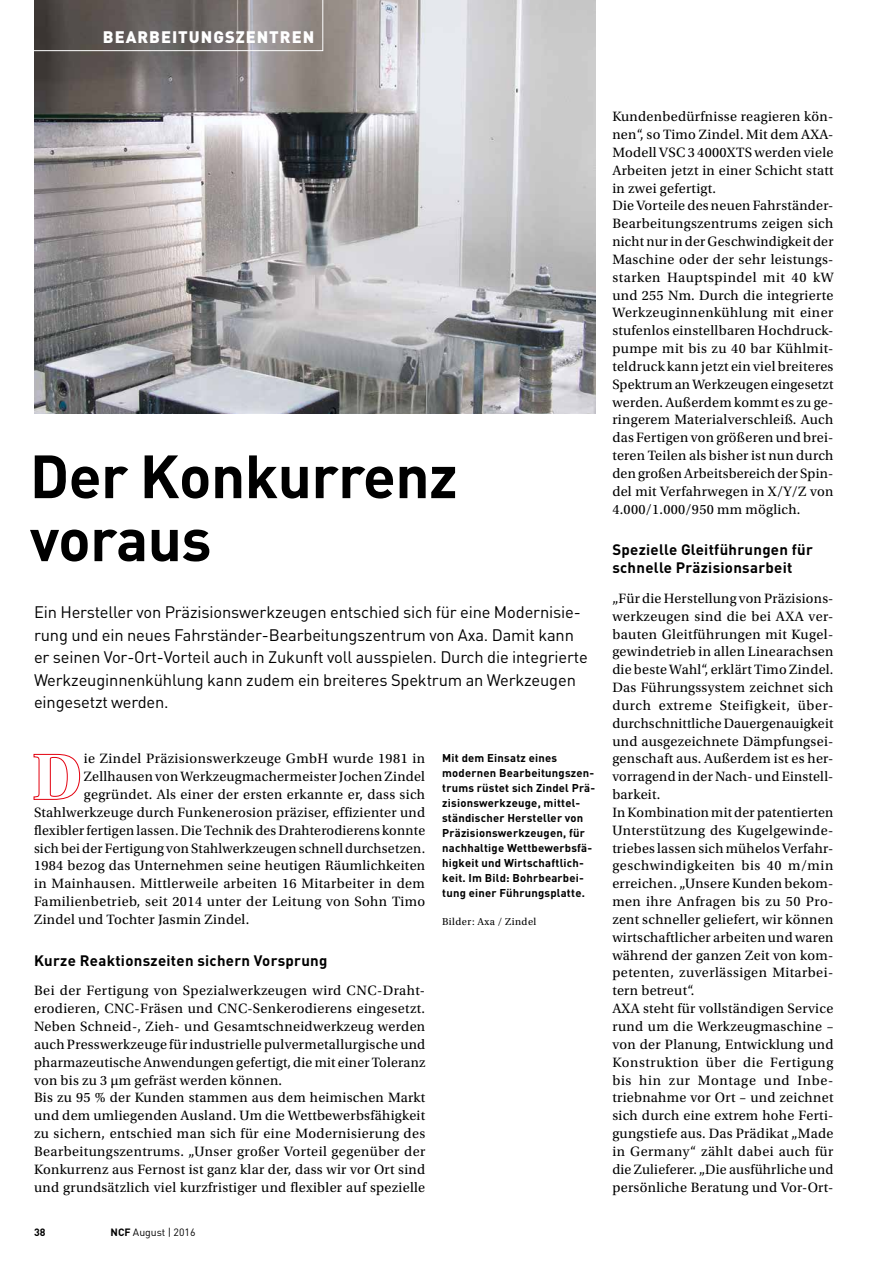
<style>
.page{position:relative;width:893px;height:1263px;background:#fff}
.page>*{position:absolute;margin:0;border:0;box-sizing:border-box;transform-origin:0 0}
.t1{font:700 60px/63px "DINOT";letter-spacing:-.01em;color:#000}
.t2{font:16.5px/22.5px "DINOT";letter-spacing:-.01em;color:#000}
.t3{font:900 16.5px "DINOT";letter-spacing:.06em;color:#fff}
.t4{font:700 15px/17.9px "DINOT";letter-spacing:.02em;color:#000}
.t5{font:14.25px/17.9px "Utopia Std";letter-spacing:.02em;color:#000}
.t6{font:700 11.25px/15px "DINOT";letter-spacing:.02em;color:#000}
.t7{font:10.5px "Utopia Std";letter-spacing:.04em;color:#000}
.t8{font:10.5px "DINOT";color:#000}
.t9{font:700 10.5px "DINOT";color:#000}
.s1{font-weight:700}
</style>
<div class="page">
<img style="left:34px;top:0;width:561px;height:414px">
<svg style="left:33px;top:754px;width:47px;height:46px"></svg>
<svg style="left:34px;top:0;width:289px;height:51px;background:#726b69"></svg>
<p class="t3" style="left:103px;top:26px;width:213px">BEARBEITUNGSZENTREN</p>
<h1 class="t1" style="left:30px;top:442px;width:429px">Der Konkurrenz voraus</h1>
<p class="t2" style="left:34px;top:600px;width:555px">Ein Hersteller von Präzisionswerkzeugen entschied sich für eine Modernisie&shy;rung und ein neues Fahrständer-Bearbeitungszentrum von Axa. Damit kann er seinen Vor-Ort-Vorteil auch in Zukunft voll ausspielen. Durch die integrierte Werkzeuginnenkühlung kann zudem ein breiteres Spektrum an Werkzeugen eingesetzt werden.</p>
<p class="t5" style="left:84px;top:750px;width:343px">ie Zindel Präzisionswerkzeuge GmbH wurde 1981 in</p>
<p class="t5" style="left:84px;top:768px;width:343px">Zellhausen von Werkzeugmachermeister Jochen Zindel</p>
<p class="t5" style="left:84px;top:786px;width:343px">gegründet. Als einer der ersten erkannte er, dass sich</p>
<p class="t5" style="left:34px;top:804px;width:393px">Stahlwerkzeuge durch Funkenerosion präziser, effizienter und</p>
<p class="t5" style="left:34px;top:821px;width:393px">flexibler fertigen lassen. Die Technik des Drahterodierens konnte</p>
<p class="t5" style="left:34px;top:839px;width:393px">sich bei der Fertigung von Stahlwerkzeugen schnell durchsetzen.</p>
<p class="t5" style="left:34px;top:857px;width:393px">1984 bezog das Unternehmen seine heutigen Räumlichkeiten</p>
<p class="t5" style="left:34px;top:875px;width:392px">in Mainhausen. Mittlerweile arbeiten 16 Mitarbeiter in dem</p>
<p class="t5" style="left:34px;top:893px;width:393px">Familienbetrieb, seit 2014 unter der Leitung von Sohn Timo</p>
<p class="t5" style="left:34px;top:911px;width:217px">Zindel und Tochter Jasmin Zindel.</p>
<p class="t4" style="left:34px;top:951px;width:295px">Kurze Reaktionszeiten sichern Vorsprung</p>
<p class="t5" style="left:34px;top:982px;width:393px">Bei der Fertigung von Spezialwerkzeugen wird CNC-Draht&shy;erodieren, CNC-Fräsen und CNC-Senkerodierens eingesetzt.<br>Neben Schneid-, Zieh- und Gesamtschneidwerkzeug werden auch Presswerkzeuge für industrielle pulvermetallurgische und pharmazeutische Anwendungen gefertigt, die mit einer Toleranz von bis zu 3 µm gefräst werden können.<br>Bis zu 95 % der Kunden stammen aus dem heimischen Markt und dem umliegenden Ausland. Um die Wettbewerbsfähigkeit zu sichern, entschied man sich für eine Modernisierung des Bearbeitungszentrums. „Unser großer Vorteil gegenüber der Konkurrenz aus Fernost ist ganz klar der, dass wir vor Ort sind und grundsätzlich viel kurzfristiger und flexibler auf spezielle</p>
<p class="t9" style="left:34px;top:1225px;width:13px">38</p>
<p class="t8" style="left:111px;top:1225px;width:86px"><span class="s1">NCF</span> August | 2016</p>
<p class="t6" style="left:442px;top:750px;width:155px">Mit dem Einsatz eines modernen Bearbeitungszen&shy;trums rüstet sich Zindel Prä&shy;zisionswerkzeuge, mittel&shy;ständischer Hersteller von<br>Präzisionswerkzeugen, für nachhaltige Wettbewerbsfä&shy;higkeit und Wirtschaftlich&shy;keit. Im Bild: Bohrbearbei&shy;tung einer Führungsplatte.</p>
<p class="t7" style="left:442px;top:916px;width:96px">Bilder: Axa / Zindel</p>
<p class="t5" style="left:612px;top:108px;width:223px">Kundenbedürfnisse reagieren kön&shy;nen“, so Timo Zindel. Mit dem AXA-Modell VSC 3 4000XTS werden viele Arbeiten jetzt in einer Schicht statt in zwei gefertigt.<br>Die Vorteile des neuen Fahrständer-Bearbeitungszentrums zeigen sich nicht nur in der Geschwindigkeit der Maschine oder der sehr leistungs&shy;starken Hauptspindel mit 40 kW und 255 Nm. Durch die integrierte Werkzeuginnenkühlung mit einer stufenlos einstellbaren Hochdruck&shy;pumpe mit bis zu 40 bar Kühlmit&shy;teldruck kann jetzt ein viel breiteres Spektrum an Werkzeugen eingesetzt werden. Außerdem kommt es zu ge&shy;ringerem Materialverschleiß. Auch das Fertigen von größeren und brei&shy;teren Teilen als bisher ist nun durch den großen Arbeitsbereich der Spin&shy;del mit Verfahrwegen in X/Y/Z von 4.000/1.000/950 mm möglich.</p>
<p class="t4" style="left:612px;top:540px;width:202px">Spezielle Gleitführungen für schnelle Präzisionsarbeit</p>
<p class="t5" style="left:612px;top:589px;width:223px">„Für die Herstellung von Präzisions&shy;werkzeugen sind die bei AXA ver&shy;bauten Gleitführungen mit Kugel&shy;gewindetrieb in allen Linearachsen die beste Wahl“, erklärt Timo Zindel.<br>Das Führungssystem zeichnet sich durch extreme Steifigkeit, über&shy;durchschnittliche Dauergenauigkeit und ausgezeichnete Dämpfungsei&shy;genschaft aus. Außerdem ist es her&shy;vorragend in der Nach- und Einstell&shy;barkeit.<br>In Kombination mit der patentierten Unterstützung des Kugelgewinde&shy;triebes lassen sich mühelos Verfahr&shy;geschwindigkeiten bis 40 m/min erreichen. „Unsere Kunden bekom&shy;men ihre Anfragen bis zu 50 Pro&shy;zent schneller geliefert, wir können wirtschaftlicher arbeiten und waren während der ganzen Zeit von kom&shy;petenten, zuverlässigen Mitarbei&shy;tern betreut“.<br>AXA steht für vollständigen Service rund um die Werkzeugmaschine – von der Planung, Entwicklung und Konstruktion über die Fertigung bis hin zur Montage und Inbe&shy;triebnahme vor Ort – und zeichnet sich durch eine extrem hohe Ferti&shy;gungstiefe aus. Das Prädikat „Made in Germany“ zählt dabei auch für die Zulieferer. „Die ausführliche und persönliche Beratung und Vor-Ort-</p>
</div>
